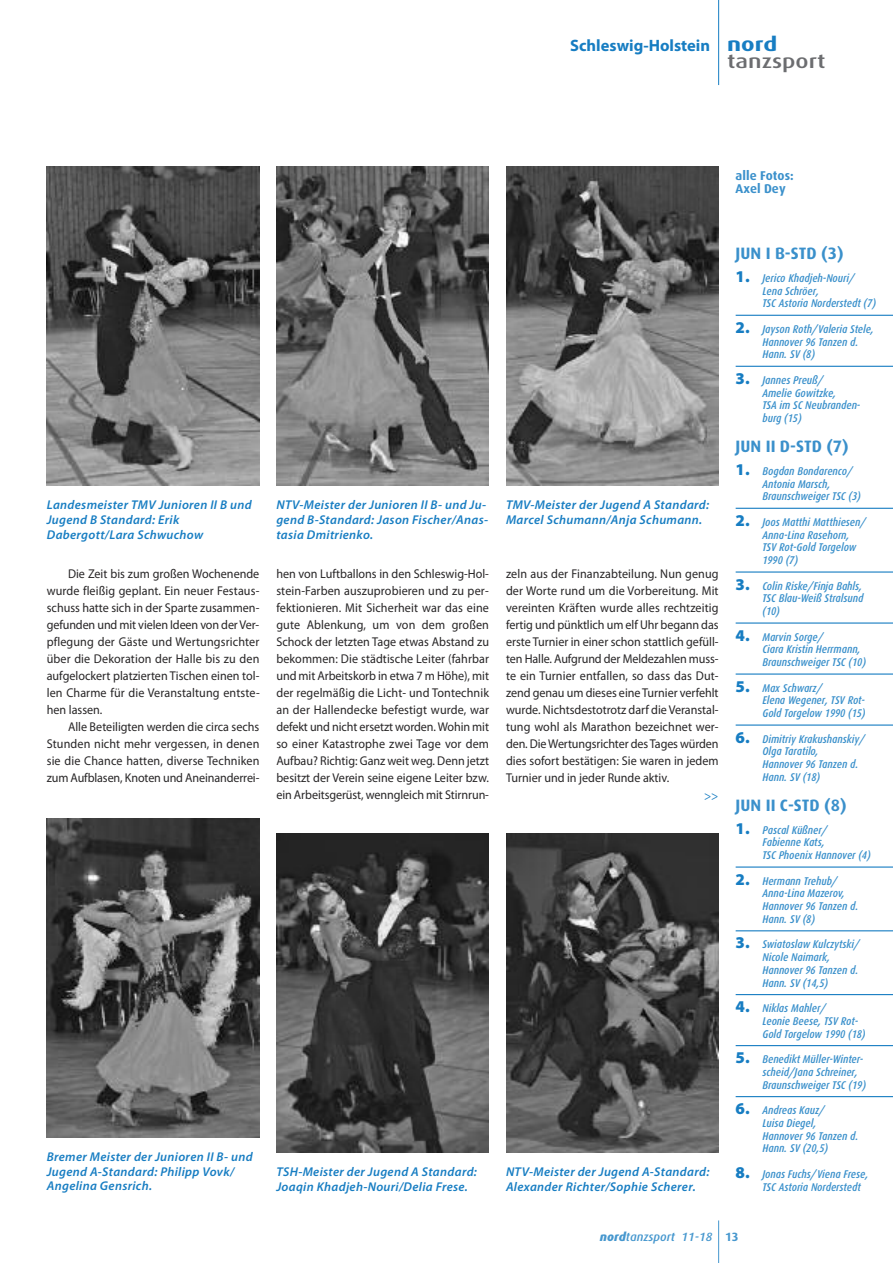
<style>
.page{position:relative;width:893px;height:1263px;background:#fff}
.page>*{position:absolute;margin:0;border:0;box-sizing:border-box;transform-origin:0 0}
.t1{font:500 19.5px "Dax";color:#6c6d70;scale:1.25 1}
.t2{font:700 19.5px "Dax";color:#177dc2;scale:1.25 1}
.t3{font:700 16.5px "Dax";color:#3a90cb}
.t4{font:700 16.5px "Myriad Pro";color:#177dc2}
.t5{font:12.75px/17px "Myriad Pro";color:#272526;text-align:justify;scale:.95 1}
.t6{font:italic 600 12.75px/14.9px "Myriad Pro";letter-spacing:.025em;color:#177dc2}
.t7{font:700 12.75px/13.5px "Dax";color:#3a90cb}
.t8{font:12.75px "Myriad Pro";color:#177dc2;scale:.95 1}
.t9{font:italic 500 12px "Dax";color:#4697ce}
.t10{font:italic 500 11.25px/12.8px "Dax Condensed";color:#3a90cb}
.s1{font-family:"Myriad Pro";font-weight:900;font-style:normal;font-size:16.5px;color:#177dc2}
.s2{font-weight:800}
.s3{font-weight:700;font-style:normal}
</style>
<div class="page">
<hr style="left:718px;top:1220px;width:1px;height:43px;background:#4697ce">
<hr style="left:718px;top:0;width:1px;height:85px;background:#177dc2">
<hr style="left:736px;top:315px;width:157px;height:1px;background:#177dc2">
<hr style="left:736px;top:366px;width:157px;height:1px;background:#177dc2">
<hr style="left:736px;top:508px;width:157px;height:1px;background:#177dc2">
<hr style="left:736px;top:571px;width:157px;height:2px;background:#177dc2">
<hr style="left:736px;top:622px;width:157px;height:2px;background:#177dc2">
<hr style="left:736px;top:673px;width:157px;height:2px;background:#177dc2">
<hr style="left:736px;top:724px;width:157px;height:2px;background:#177dc2">
<hr style="left:736px;top:866px;width:157px;height:2px;background:#177dc2">
<hr style="left:736px;top:930px;width:157px;height:1px;background:#177dc2">
<hr style="left:736px;top:994px;width:157px;height:1px;background:#177dc2">
<hr style="left:736px;top:1045px;width:157px;height:1px;background:#177dc2">
<hr style="left:736px;top:1096px;width:157px;height:1px;background:#177dc2">
<img style="left:47px;top:167px;width:212px;height:319px">
<img style="left:276px;top:167px;width:213px;height:319px">
<img style="left:506px;top:167px;width:213px;height:319px">
<img style="left:47px;top:819px;width:212px;height:318px">
<img style="left:276px;top:834px;width:213px;height:318px">
<img style="left:506px;top:834px;width:213px;height:318px">
<p class="t4" style="left:570px;top:39px;width:141px">Schleswig-Holstein</p>
<h1 class="t2" style="left:727px;top:34px;width:42px">nord</h1>
<h1 class="t1" style="left:727px;top:50px;width:80px">tanzsport</h1>
<p class="t7" style="left:736px;top:169px;width:60px">alle Fotos:<br>Axel Dey</p>
<p class="t6" style="left:47px;top:498px;width:206px">Landesmeister TMV Junioren II B und<br>Jugend B Standard: Erik<br>Dabergott/Lara Schwuchow</p>
<p class="t6" style="left:276px;top:498px;width:213px">NTV-Meister der Junioren II B- und Ju&shy;gend B-Standard: Jason Fischer/Anas&shy;tasia Dmitrienko.</p>
<p class="t6" style="left:506px;top:498px;width:205px">TMV-Meister der Jugend A Standard:<br>Marcel Schumann/Anja Schumann.</p>
<p class="t5" style="left:47px;top:567px;width:226px;text-indent:21px">Die Zeit bis zum großen Wochenende wurde fleißig geplant. Ein neuer Festaus&shy;schuss hatte sich in der Sparte zusammen&shy;gefunden und mit vielen Ideen von derVer&shy;pflegung der Gäste und Wertungsrichter über die Dekoration der Halle bis zu den aufgelockert platzierten Tischen einen tol&shy;len Charme für die Veranstaltung entste&shy;hen lassen.</p>
<p class="t5" style="left:47px;top:720px;width:225px;text-indent:21px">Alle Beteiligten werden die circa sechs Stunden nicht mehr vergessen, in denen sie die Chance hatten, diverse Techniken zum Aufblasen, Knoten und Aneinanderrei-</p>
<p class="t5" style="left:276px;top:567px;width:225px">hen von Luftballons in den Schleswig-Hol&shy;stein-Farben auszuprobieren und zu per&shy;fektionieren. Mit Sicherheit war das eine gute Ablenkung, um von dem großen Schock der letzten Tage etwas Abstand zu bekommen: Die städtische Leiter (fahrbar und mit Arbeitskorb in etwa 7 m Höhe), mit der regelmäßig die Licht- und Tontechnik an der Hallendecke befestigt wurde, war defekt und nicht ersetzt worden.Wohin mit so einer Katastrophe zwei Tage vor dem Aufbau? Richtig: Ganz weit weg. Denn jetzt besitzt der Verein seine eigene Leiter bzw. ein Arbeitsgerüst, wenngleich mit Stirnrun-</p>
<p class="t5" style="left:506px;top:567px;width:225px">zeln aus der Finanzabteilung. Nun genug der Worte rund um die Vorbereitung. Mit vereinten Kräften wurde alles rechtzeitig fertig und pünktlich um elf Uhr begann das erste Turnier in einer schon stattlich gefüll&shy;ten Halle. Aufgrund der Meldezahlen muss&shy;te ein Turnier entfallen, so dass das Dut&shy;zend genau um dieses eine Turnier verfehlt wurde. Nichtsdestotrotz darf die Veranstal&shy;tung wohl als Marathon bezeichnet wer&shy;den. DieWertungsrichter des Tages würden dies sofort bestätigen: Sie waren in jedem Turnier und in jeder Runde aktiv.</p>
<p class="t8" style="left:704px;top:790px;width:17px">&gt;&gt;</p>
<p class="t6" style="left:47px;top:1150px;width:207px">Bremer Meister der Junioren II B- und<br>Jugend A-Standard: Philipp Vovk/<br>Angelina Gensrich.</p>
<p class="t6" style="left:276px;top:1165px;width:202px">TSH-Meister der Jugend A Standard:<br>Joaqin Khadjeh-Nouri/Delia Frese.</p>
<p class="t6" style="left:506px;top:1165px;width:205px">NTV-Meister der Jugend A-Standard:<br>Alexander Richter/Sophie Scherer.</p>
<p class="t3" style="left:736px;top:244px;width:109px">JUN I B-STD (3)</p>
<p class="t10" style="left:762px;top:272px;width:115px;text-indent:-27px"><span class="s1">1.</span> Jerico Khadjeh-Nouri/<br>Lena Schröer,<br>TSC Astoria Norderstedt (7)</p>
<p class="t10" style="left:762px;top:323px;width:113px;text-indent:-27px"><span class="s1">2.</span> Jayson Roth/Valeria Stele,<br>Hannover 96 Tanzen d.<br>Hann. SV (8)</p>
<p class="t10" style="left:762px;top:374px;width:99px;text-indent:-27px"><span class="s1">3.</span> Jannes Preuß/<br>Amelie Gowitzke,<br>TSA im SC Neubranden&shy;burg (15)</p>
<p class="t3" style="left:736px;top:437px;width:115px">JUN II D-STD (7)</p>
<p class="t10" style="left:762px;top:465px;width:100px;text-indent:-27px"><span class="s1">1.</span> Bogdan Bondarenco/<br>Antonia Marsch,<br>Braunschweiger TSC (3)</p>
<p class="t10" style="left:762px;top:516px;width:105px;text-indent:-27px"><span class="s1">2.</span> Joos Matthi Matthiesen/<br>Anna-Lina Rasehorn,<br>TSV Rot-Gold Torgelow<br>1990 (7)</p>
<p class="t10" style="left:762px;top:579px;width:102px;text-align:justify;text-indent:-27px"><span class="s1">3.</span> Colin Riske/Finja Bahls, TSC Blau-Weiß Stralsund (10)</p>
<p class="t10" style="left:762px;top:630px;width:105px;text-indent:-27px"><span class="s1">4.</span> Marvin Sorge/<br>Ciara Kristin Herrmann,<br>Braunschweiger TSC (10)</p>
<p class="t10" style="left:762px;top:681px;width:105px;text-indent:-27px"><span class="s1">5.</span> Max Schwarz/<br>Elena Wegener, TSV Rot-<br>Gold Torgelow 1990 (15)</p>
<p class="t10" style="left:762px;top:732px;width:104px;text-indent:-27px"><span class="s1">6.</span> Dimitriy Krakushanskiy/<br>Olga Taratilo,<br>Hannover 96 Tanzen d.<br>Hann. SV (18)</p>
<p class="t3" style="left:736px;top:796px;width:113px">JUN II C-STD (8)</p>
<p class="t10" style="left:762px;top:823px;width:110px;text-indent:-27px"><span class="s1">1.</span> Pascal Küßner/<br>Fabienne Kats,<br>TSC Phoenix Hannover (4)</p>
<p class="t10" style="left:762px;top:874px;width:97px;text-indent:-27px"><span class="s1">2.</span> Hermann Trehub/<br>Anna-Lina Mazerov,<br>Hannover 96 Tanzen d.<br>Hann. SV (8)</p>
<p class="t10" style="left:762px;top:938px;width:99px;text-indent:-27px"><span class="s1">3.</span> Swiatoslaw Kulczytski/<br>Nicole Naimark,<br>Hannover 96 Tanzen d.<br>Hann. SV (14,5)</p>
<p class="t10" style="left:762px;top:1002px;width:105px;text-indent:-27px"><span class="s1">4.</span> Niklas Mahler/<br>Leonie Beese, TSV Rot-<br>Gold Torgelow 1990 (18)</p>
<p class="t10" style="left:762px;top:1053px;width:105px;text-indent:-27px"><span class="s1">5.</span> Benedikt Müller-Winter&shy;scheid/Jana Schreiner,<br>Braunschweiger TSC (19)</p>
<p class="t10" style="left:762px;top:1104px;width:97px;text-indent:-27px"><span class="s1">6.</span> Andreas Kauz/<br>Luisa Diegel,<br>Hannover 96 Tanzen d.<br>Hann. SV (20,5)</p>
<p class="t10" style="left:762px;top:1168px;width:107px;text-indent:-27px"><span class="s1">8.</span> Jonas Fuchs/Viena Frese,<br>TSC Astoria Norderstedt</p>
<p class="t9" style="left:600px;top:1230px;width:140px"><span class="s2">nord</span>tanzsport 11-18 <span class="s3">13</span></p>
</div>
